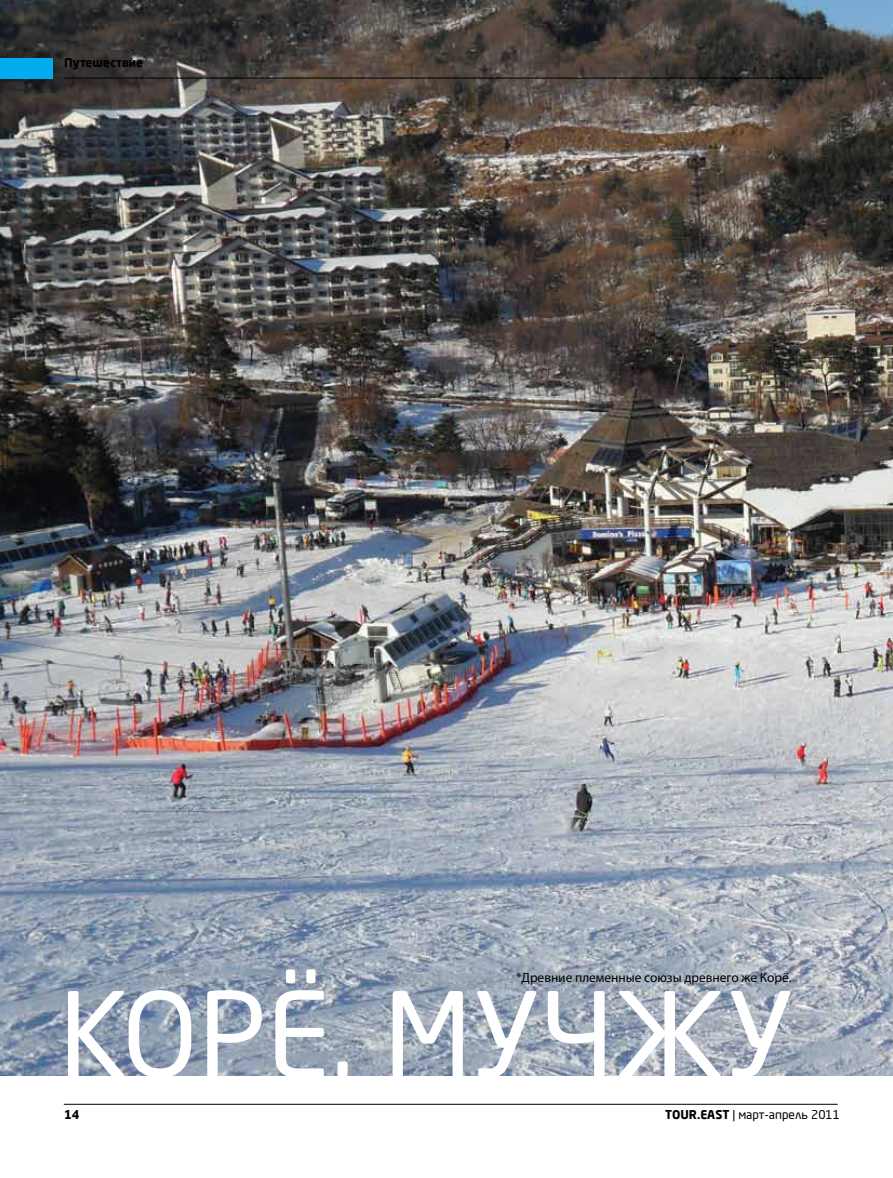
<style>
.page{position:relative;width:893px;height:1178px;background:#fff}
.page>*{position:absolute;margin:0;border:0;box-sizing:border-box;transform-origin:0 0}
.t1{font:115.8px "Neo Sans Pro";color:#fff}
.t2{font:13.5px "Myriad Pro";letter-spacing:-.005em;color:#000}
.t3{font:700 12px "Neo Sans Pro";color:#000}
.t4{font:12px "Neo Sans Pro";color:#000}
</style>
<div class="page">
<img style="left:0;top:0;width:893px;height:1076px">
<hr style="left:64px;top:1104px;width:774px;height:1px;background:#000">
<hr style="left:64px;top:78px;width:759px;height:1px;background:#000">
<div style="left:0;top:58px;width:53px;height:20px;background:#00aeef"></div>
<p class="t3" style="left:64px;top:55px;width:81px">Путешествие</p>
<h1 class="t1" style="left:59px;top:963px;width:736px">Корё. Мучжу</h1>
<p class="t2" style="left:516px;top:969px;width:277px">*Древние племенные союзы древнего же Корё.</p>
<p class="t3" style="left:64px;top:1107px;width:17px">14</p>
<p class="t3" style="left:665px;top:1107px;width:9px">TOUR</p>
<p class="t3" style="left:697px;top:1107px;width:12px">.EAST</p>
<p class="t4" style="left:732px;top:1107px;width:109px">| март-апрель 2011</p>
</div>
